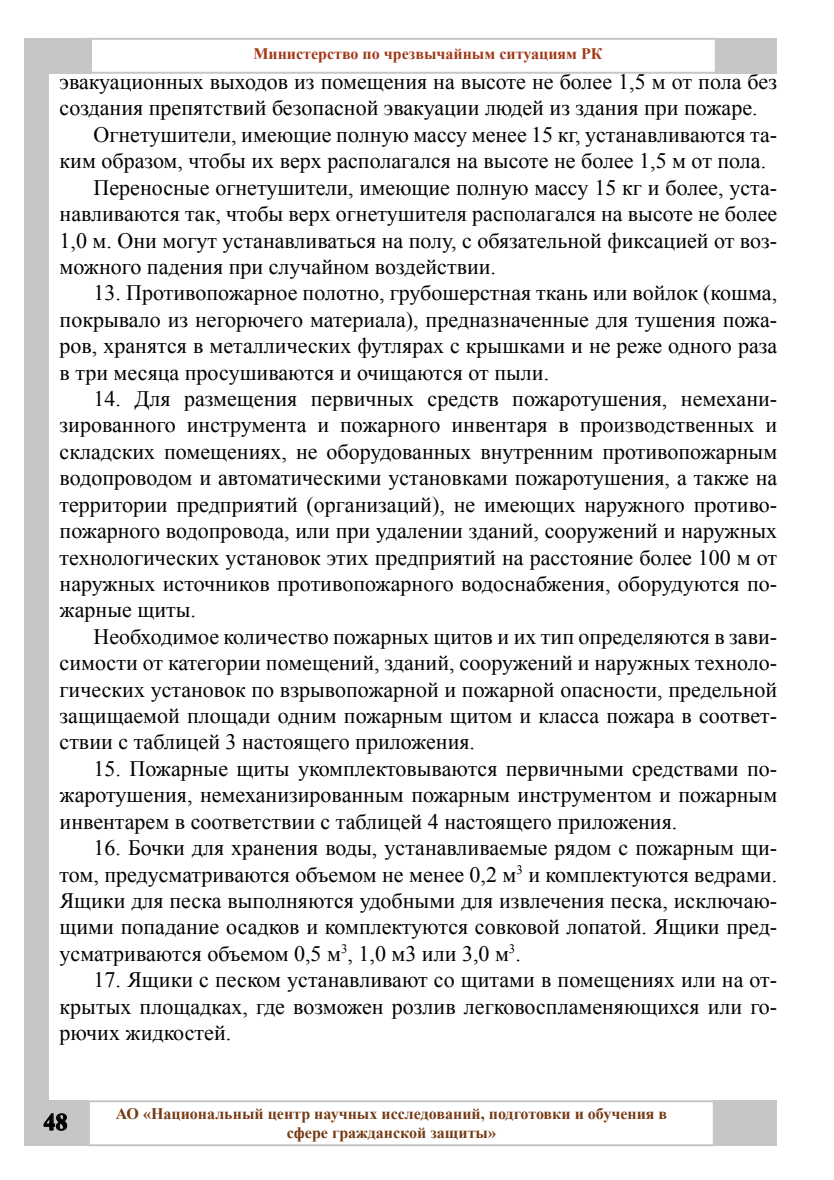
<style>
.page{position:relative;width:834px;height:1180px;background:#fff}
.page>*{position:absolute;margin:0;border:0;box-sizing:border-box;transform-origin:0 0}
.t1{font:24px "Times New Roman KZ Bold";color:#000}
.t2{font:22px/26.4px "Times New Roman";color:#000;text-align:justify}
.t3{font:700 16px/19.2px "Times New Roman";color:#753a13;text-align:center}
.t4{font:700 16px "Times New Roman";color:#a13816}
</style>
<div class="page">
<div style="left:25px;top:38px;width:24px;height:1085px;background:#c6c6c6"></div>
<div style="left:49px;top:38px;width:43px;height:36px;background:#c6c6c6"></div>
<div style="left:715px;top:38px;width:62px;height:36px;background:#c6c6c6"></div>
<div style="left:86px;top:38px;width:630px;height:36px;border:2px solid #c6c6c6"></div>
<div style="left:25px;top:1100px;width:63px;height:45px;background:#c6c6c6"></div>
<div style="left:713px;top:1100px;width:64px;height:45px;background:#c6c6c6"></div>
<div style="left:88px;top:1100px;width:626px;height:45px;border:2px solid #c6c6c6"></div>
<svg style="left:44px;top:1113px;width:23px;height:17px"></svg>
<p class="t4" style="left:253px;top:43px;width:350px">Министерство по чрезвычайным ситуациям РК</p>
<p class="t2" style="left:60px;top:68px;width:719px">эвакуационных выходов из помещения на высоте не более 1,5 м от пола без</p>
<p class="t2" style="left:60px;top:94px;width:699px">создания препятствий безопасной эвакуации людей из здания при пожаре.</p>
<p class="t2" style="left:94px;top:120px;width:685px">Огнетушители, имеющие полную массу менее 15 кг, устанавливаются та-</p>
<p class="t2" style="left:60px;top:147px;width:708px">ким образом, чтобы их верх располагался на высоте не более 1,5 м от пола.</p>
<p class="t2" style="left:94px;top:173px;width:685px">Переносные огнетушители, имеющие полную массу 15 кг и более, уста-</p>
<p class="t2" style="left:60px;top:200px;width:719px">навливаются так, чтобы верх огнетушителя располагался на высоте не более</p>
<p class="t2" style="left:60px;top:226px;width:719px">1,0 м. Они могут устанавливаться на полу, с обязательной фиксацией от воз-</p>
<p class="t2" style="left:60px;top:252px;width:438px">можного падения при случайном воздействии.</p>
<p class="t2" style="left:60px;top:279px;width:719px;text-indent:34px">13. Противопожарное полотно, грубошерстная ткань или войлок (кошма, покрывало из негорючего материала), предназначенные для тушения пожа&shy;ров, хранятся в металлических футлярах с крышками и не реже одного раза в три месяца просушиваются и очищаются от пыли.</p>
<p class="t2" style="left:60px;top:384px;width:719px;text-indent:34px">14. Для размещения первичных средств пожаротушения, немехани&shy;зированного инструмента и пожарного инвентаря в производственных и складских помещениях, не оборудованных внутренним противопожарным водопроводом и автоматическими установками пожаротушения, а также на территории предприятий (организаций), не имеющих наружного противо&shy;пожарного водопровода, или при удалении зданий, сооружений и наружных технологических установок этих предприятий на расстояние более 100 м от наружных источников противопожарного водоснабжения, оборудуются по&shy;жарные щиты.</p>
<p class="t2" style="left:60px;top:622px;width:719px;text-indent:34px">Необходимое количество пожарных щитов и их тип определяются в зави&shy;симости от категории помещений, зданий, сооружений и наружных техноло&shy;гических установок по взрывопожарной и пожарной опасности, предельной защищаемой площади одним пожарным щитом и класса пожара в соответ&shy;ствии с таблицей 3 настоящего приложения.</p>
<p class="t2" style="left:60px;top:754px;width:719px;text-indent:34px">15. Пожарные щиты укомплектовываются первичными средствами по&shy;жаротушения, немеханизированным пожарным инструментом и пожарным инвентарем в соответствии с таблицей 4 настоящего приложения.</p>
<p class="t2" style="left:60px;top:833px;width:719px;text-indent:34px">16. Бочки для хранения воды, устанавливаемые рядом с пожарным щи&shy;том, предусматриваются объемом не менее 0,2 м<sup>3</sup> и комплектуются ведрами.<br>Ящики для песка выполняются удобными для извлечения песка, исключаю&shy;щими попадание осадков и комплектуются совковой лопатой. Ящики пред&shy;усматриваются объемом 0,5 м<sup>3</sup>, 1,0 м3 или 3,0 м<sup>3</sup>.</p>
<p class="t2" style="left:60px;top:965px;width:719px;text-indent:34px">17. Ящики с песком устанавливают со щитами в помещениях или на от&shy;крытых площадках, где возможен розлив легковоспламеняющихся или го&shy;рючих жидкостей.</p>
<p class="t1" style="left:43px;top:1105px;width:25px">48</p>
<p class="t3" style="left:116px;top:1103px;width:553px">АО «Национальный центр научных исследований, подготовки и обучения в сфере гражданской защиты»</p>
</div>
